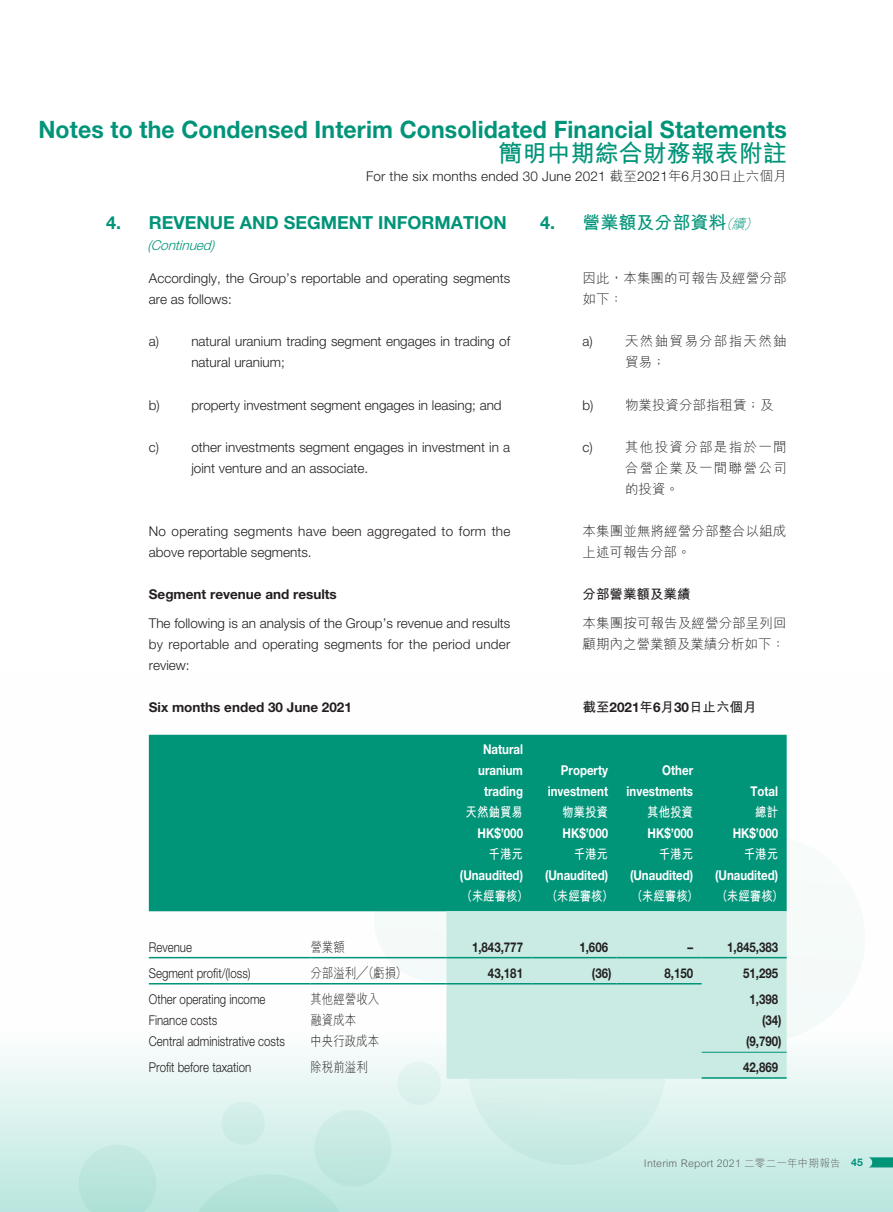
<style>
.page{position:relative;width:893px;height:1212px;background:#fff}
.page>*{position:absolute;margin:0;border:0;box-sizing:border-box;transform-origin:0 0}
.t1{font:700 24px "Helvetica Neue LT Std";letter-spacing:.005em;color:#009479;scale:.96 1}
.t2{font:700 24px "M Hei HK";color:#009479}
.t3{font:700 18px "Helvetica Neue LT Std";color:#009479}
.t4{font:700 18px "M Hei HK";color:#009479}
.t5{font:300 13.5px/21px "Helvetica Neue LT Std";color:#231f20}
.t6{font:700 13.5px/21px "Helvetica Neue LT Std";color:#fff;text-align:right;scale:.85 1}
.t7{font:300 13.5px/21px "M Hei HK";letter-spacing:.01em;color:#231f20}
.t8{font:300 13.5px "Helvetica Neue LT Std";color:#231f20;scale:.85 1}
.t9{font:300 13.5px/21px "Helvetica Neue LT Std";letter-spacing:.02em;color:#231f20}
.t10{font:700 13.5px "Helvetica Neue LT Std";color:#231f20;scale:.85 1}
.t11{font:700 13.5px "M Hei HK";color:#fff;scale:.85 1}
.t12{font:700 13.5px "Helvetica Neue LT Std";color:#231f20}
.t13{font:300 13.5px "M Hei HK";letter-spacing:.01em;color:#231f20;scale:.85 1}
.t14{font:700 13.5px "M Hei HK";color:#231f20}
.t15{font:300 13.5px/21px "M Hei HK";letter-spacing:.095em;color:#231f20}
.t16{font:italic 300 13.5px "Helvetica Neue LT Std";color:#009479}
.t17{font:300 10.5px "M Hei HK";letter-spacing:.02em;color:#636366}
.s1{font-family:"M Hei HK"}
.s2{font-family:"Helvetica Neue LT Std"}
.s3{font-weight:300;font-style:italic;font-size:13.5px}
.s4{font-family:"Helvetica Neue LT Std";font-weight:700;color:#009479}
</style>
<div class="page">
<svg style="left:0;top:734px;width:893px;height:478px"></svg>
<svg style="left:868px;top:1157px;width:25px;height:10px"></svg>
<div style="left:787px;top:835px;width:93px;height:206px;background:#f6fbfa"></div>
<svg style="left:454px;top:1079px;width:226px;height:86px;background:#d3eee9"></svg>
<svg style="left:73px;top:1145px;width:89px;height:67px;background:#bde6de"></svg>
<svg style="left:365px;top:911px;width:81px;height:71px"></svg>
<svg style="left:171px;top:1062px;width:273px;height:150px;background:#d1eee9"></svg>
<div style="left:149px;top:735px;width:638px;height:176px;background:#009479"></div>
<div style="left:446px;top:911px;width:341px;height:168px;background:#c9ebe3"></div>
<hr style="left:149px;top:957px;width:161px;height:1px;background:#009479">
<hr style="left:310px;top:957px;width:136px;height:1px;background:#009479">
<hr style="left:446px;top:957px;width:85px;height:1px;background:#009479">
<hr style="left:531px;top:957px;width:86px;height:1px;background:#009479">
<hr style="left:617px;top:957px;width:85px;height:1px;background:#009479">
<hr style="left:702px;top:957px;width:85px;height:1px;background:#009479">
<hr style="left:149px;top:983px;width:161px;height:1px;background:#009479">
<hr style="left:310px;top:983px;width:136px;height:1px;background:#009479">
<hr style="left:446px;top:983px;width:85px;height:1px;background:#009479">
<hr style="left:531px;top:983px;width:86px;height:1px;background:#009479">
<hr style="left:617px;top:983px;width:85px;height:1px;background:#009479">
<hr style="left:702px;top:1052px;width:85px;height:1px;background:#009479">
<hr style="left:702px;top:1077px;width:85px;height:2px;background:#009479">
<h1 class="t1" style="left:38px;top:115px;width:781px">Notes to the Condensed Interim Consolidated Financial Statements</h1>
<h1 class="t2" style="left:499px;top:136px;width:290px">簡明中期綜合財務報表附註</h1>
<p class="t5" style="left:366px;top:165px;width:422px">For the six months ended 30 June 2021 <span class="s1">截至</span>2021<span class="s1">年</span>6<span class="s1">月</span>30<span class="s1">日止六個月</span></p>
<h2 class="t3" style="left:106px;top:211px;width:402px">4. REVENUE AND SEGMENT INFORMATION</h2>
<p class="t16" style="left:147px;top:237px;width:69px">(Continued)</p>
<p class="t5" style="left:149px;top:268px;width:363px">Accordingly, the Group’s reportable and operating segments are as follows:</p>
<p class="t5" style="left:191px;top:331px;width:320px;text-indent:-43px">a) natural uranium trading segment engages in trading of natural uranium;</p>
<p class="t5" style="left:149px;top:394px;width:354px">b) property investment segment engages in leasing; and</p>
<p class="t5" style="left:191px;top:436px;width:320px;text-indent:-43px">c) other investments segment engages in investment in a joint venture and an associate.</p>
<p class="t9" style="left:149px;top:520px;width:363px">No operating segments have been aggregated to form the above reportable segments.</p>
<p class="t12" style="left:149px;top:585px;width:190px">Segment revenue and results</p>
<p class="t5" style="left:149px;top:612px;width:363px;text-align:justify">The following is an analysis of the Group’s revenue and results by reportable and operating segments for the period under review:</p>
<p class="t12" style="left:149px;top:699px;width:205px">Six months ended 30 June 2021</p>
<p class="t6" style="left:478px;top:738px;width:54px;text-align:center">Natural uranium trading</p>
<h2 class="t4" style="left:540px;top:209px;width:224px"><span class="s2">4.</span> 營業額及分部資料<span class="s3">（續）</span></h2>
<p class="t7" style="left:583px;top:267px;width:206px">因此，本集團的可報告及經營分部如下：</p>
<p class="t15" style="left:625px;top:330px;width:163px;text-indent:-43px"><span class="s2">a)</span> 天然鈾貿易分部指天然鈾貿易；</p>
<p class="t7" style="left:583px;top:393px;width:193px"><span class="s2">b)</span> 物業投資分部指租賃；及</p>
<p class="t7" style="left:625px;top:435px;width:163px;text-align:justify;text-indent:-43px"><span class="s2">c)</span> 其他投資分部是指於一間合營企業及一間聯營公司的投資。</p>
<p class="t7" style="left:583px;top:519px;width:206px">本集團並無將經營分部整合以組成上述可報告分部。</p>
<p class="t14" style="left:583px;top:584px;width:109px">分部營業額及業績</p>
<p class="t7" style="left:583px;top:612px;width:206px">本集團按可報告及經營分部呈列回顧期內之營業額及業績分析如下：</p>
<p class="t14" style="left:583px;top:697px;width:176px">截至<span class="s2">2021</span>年<span class="s2">6</span>月<span class="s2">30</span>日止六個月</p>
<p class="t6" style="left:548px;top:759px;width:72px">Property investment</p>
<p class="t6" style="left:627px;top:759px;width:80px">Other investments</p>
<p class="t6" style="left:751px;top:780px;width:34px">Total</p>
<p class="t11" style="left:466px;top:802px;width:69px">天然鈾貿易</p>
<p class="t11" style="left:562px;top:802px;width:56px">物業投資</p>
<p class="t11" style="left:647px;top:802px;width:56px">其他投資</p>
<p class="t11" style="left:755px;top:802px;width:28px">總計</p>
<p class="t6" style="left:478px;top:822px;width:55px">HK$’000</p>
<p class="t6" style="left:563px;top:822px;width:55px">HK$’000</p>
<p class="t6" style="left:648px;top:822px;width:55px">HK$’000</p>
<p class="t6" style="left:733px;top:822px;width:55px">HK$’000</p>
<p class="t11" style="left:489px;top:844px;width:42px">千港元</p>
<p class="t11" style="left:574px;top:844px;width:42px">千港元</p>
<p class="t11" style="left:659px;top:844px;width:42px">千港元</p>
<p class="t11" style="left:744px;top:844px;width:42px">千港元</p>
<p class="t6" style="left:460px;top:864px;width:76px">(Unaudited)</p>
<p class="t6" style="left:545px;top:864px;width:76px">(Unaudited)</p>
<p class="t6" style="left:630px;top:864px;width:76px">(Unaudited)</p>
<p class="t6" style="left:715px;top:864px;width:76px">(Unaudited)</p>
<p class="t11" style="left:461px;top:886px;width:80px">（未經審核）</p>
<p class="t11" style="left:546px;top:886px;width:80px">（未經審核）</p>
<p class="t11" style="left:631px;top:886px;width:80px">（未經審核）</p>
<p class="t11" style="left:716px;top:886px;width:80px">（未經審核）</p>
<p class="t8" style="left:149px;top:938px;width:52px">Revenue</p>
<p class="t13" style="left:310px;top:937px;width:42px">營業額</p>
<p class="t10" style="left:472px;top:938px;width:62px">1,843,777</p>
<p class="t10" style="left:579px;top:938px;width:35px">1,606</p>
<p class="t10" style="left:687px;top:938px;width:8px">–</p>
<p class="t10" style="left:727px;top:938px;width:62px">1,845,383</p>
<p class="t8" style="left:149px;top:964px;width:121px">Segment profit/(loss)</p>
<p class="t13" style="left:310px;top:963px;width:115px">分部溢利╱（虧損）</p>
<p class="t10" style="left:488px;top:964px;width:43px">43,181</p>
<p class="t10" style="left:592px;top:964px;width:25px">(36)</p>
<p class="t10" style="left:664px;top:964px;width:35px">8,150</p>
<p class="t10" style="left:743px;top:964px;width:43px">51,295</p>
<p class="t8" style="left:149px;top:991px;width:139px">Other operating income</p>
<p class="t13" style="left:310px;top:989px;width:82px">其他經營收入</p>
<p class="t10" style="left:749px;top:990px;width:35px">1,398</p>
<p class="t8" style="left:149px;top:1012px;width:82px">Finance costs</p>
<p class="t13" style="left:310px;top:1010px;width:56px">融資成本</p>
<p class="t10" style="left:762px;top:1011px;width:25px">(34)</p>
<p class="t8" style="left:149px;top:1033px;width:162px">Central administrative costs</p>
<p class="t13" style="left:310px;top:1031px;width:83px">中央行政成本</p>
<p class="t10" style="left:746px;top:1032px;width:43px">(9,790)</p>
<p class="t8" style="left:149px;top:1059px;width:122px">Profit before taxation</p>
<p class="t13" style="left:310px;top:1057px;width:69px">除稅前溢利</p>
<p class="t10" style="left:743px;top:1059px;width:43px">42,869</p>
<p class="t17" style="left:644px;top:1155px;width:221px">Interim Report 2021 二零二一年中期報告 <span class="s4">45</span></p>
</div>
